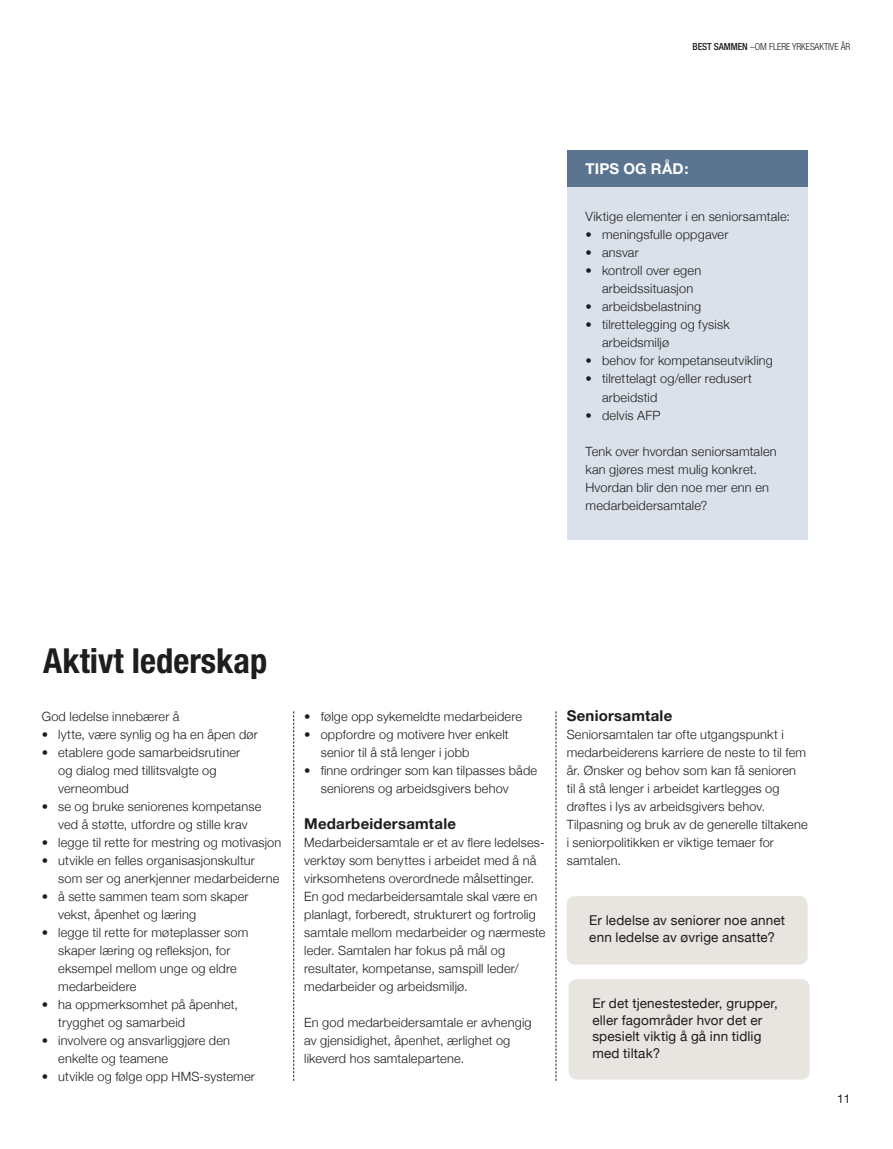
<style>
.page{position:relative;width:893px;height:1149px;background:#fff}
.page>*{position:absolute;margin:0;border:0;box-sizing:border-box;transform-origin:0 0}
.Heading{font:700 condensed 34.5px "Helvetica Neue";color:#1d1d1b}
.Stikktittel{font:700 15px "Helvetica Neue";letter-spacing:.015em;color:#1d1d1b}
.Stikktittel-2{font:700 15px "Helvetica Neue";letter-spacing:.01em;color:#fff}
.Bokstekst{font:13.5px/16.5px "Helvetica Neue";letter-spacing:.01em;color:#1d1d1b}
.Brodtekst{font:300 12.75px/18px "Helvetica Neue";letter-spacing:.015em;color:#1d1d1b}
.Tips_og_råd{font:300 12.75px/18px "Helvetica Neue";letter-spacing:.015em;color:#1d1d1b}
.t1{font:12px "Helvetica Neue";color:#1d1d1b}
.t2{font:300 condensed 9.75px "Helvetica Neue";letter-spacing:-.01em;color:#1d1d1b}
.s1{font-weight:500}
</style>
<div class="page">
<svg style="left:293px;top:711px;width:1px;height:369px"></svg>
<svg style="left:556px;top:711px;width:1px;height:369px"></svg>
<div style="left:567px;top:150px;width:241px;height:36px;background:#5b7591"></div>
<div style="left:567px;top:187px;width:241px;height:352px;background:#dbe1ea"></div>
<div style="left:569px;top:978px;width:241px;height:101px;background:#e8e4df;border-radius:9px"></div>
<div style="left:567px;top:895px;width:241px;height:69px;background:#e8e4df;border-radius:9px"></div>
<p class="t2" style="left:693px;top:41px;width:159px"><span class="s1">BEST SAMMEN</span> –OM FLERE YRKESAKTIVE ÅR</p>
<p class="Stikktittel-2" style="left:586px;top:159px;width:105px">TIPS OG RÅD:</p>
<p class="Tips_og_råd" style="left:585px;top:207px;width:206px">Viktige elementer i en seniorsamtale:</p>
<p class="Tips_og_råd" style="left:585px;top:225px;width:144px">• meningsfulle oppgaver</p>
<p class="Tips_og_råd" style="left:585px;top:243px;width:55px">• ansvar</p>
<p class="Tips_og_råd" style="left:585px;top:261px;width:117px">• kontroll over egen</p>
<p class="Tips_og_råd" style="left:602px;top:279px;width:93px">arbeidssituasjon</p>
<p class="Tips_og_råd" style="left:585px;top:297px;width:117px">• arbeidsbelastning</p>
<p class="Tips_og_råd" style="left:585px;top:315px;width:146px">• tilrettelegging og fysisk</p>
<p class="Tips_og_råd" style="left:602px;top:333px;width:69px">arbeidsmiljø</p>
<p class="Tips_og_råd" style="left:585px;top:351px;width:189px">• behov for kompetanseutvikling</p>
<p class="Tips_og_råd" style="left:602px;top:369px;width:151px;text-indent:-16px">• tilrettelagt og/eller redusert arbeidstid</p>
<p class="Tips_og_råd" style="left:585px;top:405px;width:76px">• delvis AFP</p>
<p class="Tips_og_råd" style="left:585px;top:441px;width:193px">Tenk over hvordan seniorsamtalen kan gjøres mest mulig konkret.<br>Hvordan blir den noe mer enn en medarbeidersamtale?</p>
<p class="Heading" style="left:43px;top:639px;width:226px">Aktivt lederskap</p>
<p class="Brodtekst" style="left:42px;top:706px;width:139px">God ledelse innebærer å</p>
<p class="Brodtekst" style="left:42px;top:724px;width:218px">• lytte, være synlig og ha en åpen dør</p>
<p class="Brodtekst" style="left:42px;top:742px;width:200px">• etablere gode samarbeidsrutiner</p>
<p class="Brodtekst" style="left:58px;top:760px;width:160px">og dialog med tillitsvalgte og</p>
<p class="Brodtekst" style="left:58px;top:778px;width:72px">verneombud</p>
<p class="Brodtekst" style="left:42px;top:796px;width:221px;text-align:center">• se og bruke seniorenes kompetanse ved å støtte, utfordre og stille krav</p>
<p class="Brodtekst" style="left:42px;top:832px;width:241px">• legge til rette for mestring og motivasjon</p>
<p class="Brodtekst" style="left:42px;top:850px;width:215px">• utvikle en felles organisasjonskultur</p>
<p class="Brodtekst" style="left:58px;top:868px;width:223px">som ser og anerkjenner medarbeiderne</p>
<p class="Brodtekst" style="left:58px;top:886px;width:192px;text-indent:-16px">• å sette sammen team som skaper vekst, åpenhet og læring</p>
<p class="Brodtekst" style="left:42px;top:922px;width:208px;text-align:center">• legge til rette for møteplasser som skaper læring og refleksjon, for</p>
<p class="Brodtekst" style="left:58px;top:958px;width:180px">eksempel mellom unge og eldre medarbeidere</p>
<p class="Brodtekst" style="left:58px;top:994px;width:181px;text-indent:-16px">• ha oppmerksomhet på åpenhet, trygghet og samarbeid</p>
<p class="Brodtekst" style="left:42px;top:1030px;width:190px">• involvere og ansvarliggjøre den</p>
<p class="Brodtekst" style="left:58px;top:1048px;width:111px">enkelte og teamene</p>
<p class="Brodtekst" style="left:42px;top:1066px;width:215px">• utvikle og følge opp HMS-systemer</p>
<p class="Brodtekst" style="left:304px;top:706px;width:219px">• følge opp sykemeldte medarbeidere</p>
<p class="Brodtekst" style="left:304px;top:724px;width:206px">• oppfordre og motivere hver enkelt</p>
<p class="Brodtekst" style="left:321px;top:742px;width:150px">senior til å stå lenger i jobb</p>
<p class="Brodtekst" style="left:321px;top:760px;width:218px;text-indent:-16px">• finne ordringer som kan tilpasses både seniorens og arbeidsgivers behov</p>
<p class="Stikktittel" style="left:304px;top:813px;width:153px">Medarbeidersamtale</p>
<p class="Brodtekst" style="left:304px;top:832px;width:243px">Medarbeidersamtale er et av flere ledelses&shy;verktøy som benyttes i arbeidet med å nå virksomhetens overordnede målsettinger.<br>En god medarbeidersamtale skal være en planlagt, forberedt, strukturert og fortrolig samtale mellom medarbeider og nærmeste leder. Samtalen har fokus på mål og resultater, kompetanse, samspill leder/ medarbeider og arbeidsmiljø.</p>
<p class="Brodtekst" style="left:304px;top:1012px;width:229px">En god medarbeidersamtale er avhengig av gjensidighet, åpenhet, ærlighet og likeverd hos samtalepartene.</p>
<p class="Stikktittel" style="left:567px;top:705px;width:107px">Seniorsamtale</p>
<p class="Brodtekst" style="left:567px;top:724px;width:243px">Seniorsamtalen tar ofte utgangspunkt i medarbeiderens karriere de neste to til fem år. Ønsker og behov som kan få senioren til å stå lenger i arbeidet kartlegges og drøftes i lys av arbeidsgivers behov.<br>Tilpasning og bruk av de generelle tiltakene i seniorpolitikken er viktige temaer for samtalen.</p>
<p class="Bokstekst" style="left:589px;top:912px;width:197px">Er ledelse av seniorer noe annet enn ledelse av øvrige ansatte?</p>
<p class="Bokstekst" style="left:592px;top:995px;width:187px">Er det tjenestesteder, grupper, eller fagområder hvor det er spesielt viktig å gå inn tidlig med tiltak?</p>
<p class="t1" style="left:837px;top:1091px;width:15px">11</p>
</div>
